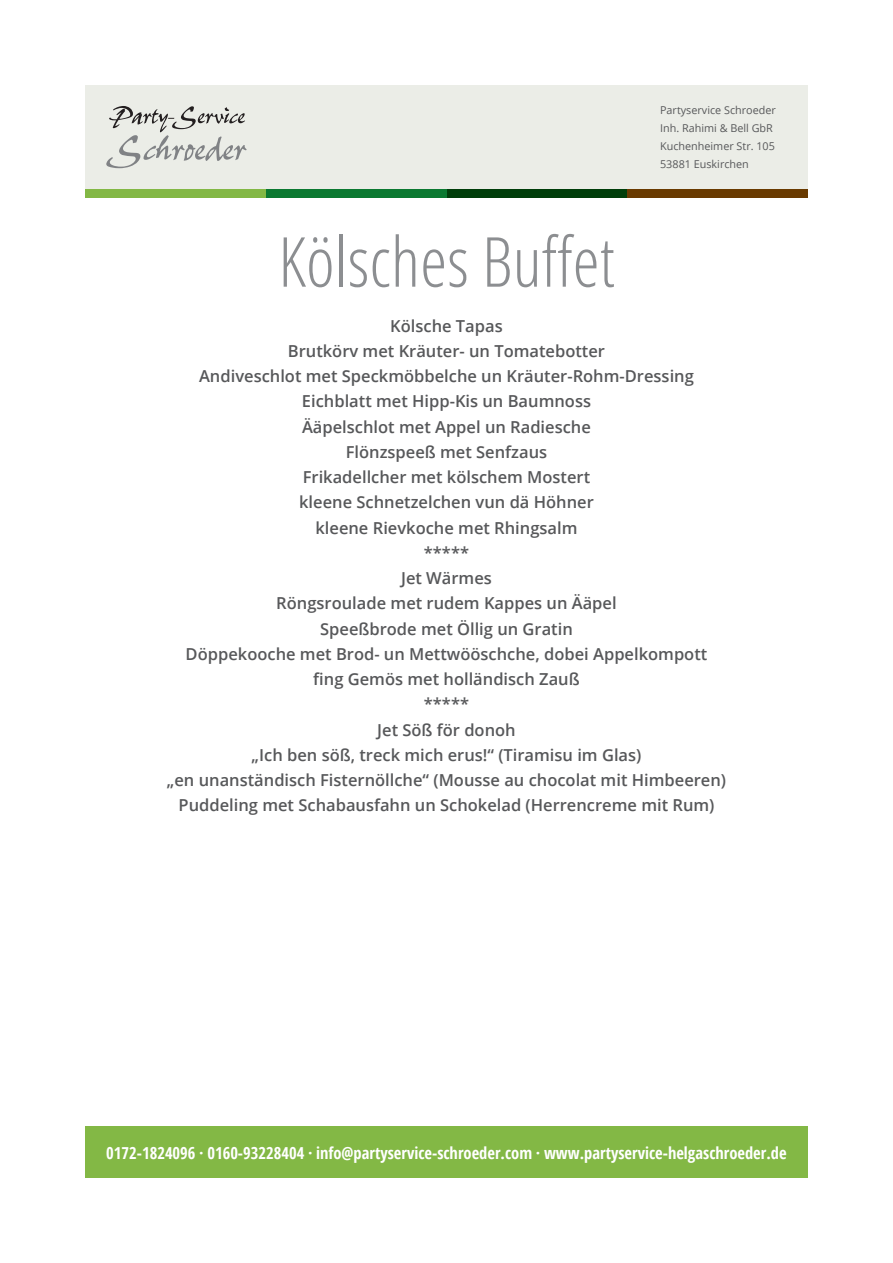
<style>
.page{position:relative;width:893px;height:1263px;background:#fff}
.page>*{position:absolute;margin:0;border:0;box-sizing:border-box;transform-origin:0 0}
.t1{font:300 69px "Open Sans Condensed";color:#808285}
.t2{font:600 16.5px/25.2px "Open Sans";color:#57585a;text-align:center}
.t3{font:700 16.5px "Open Sans Condensed";color:#fff}
.t4{font:10.8px/18px "Open Sans";color:#57585a}
</style>
<div class="page">
<div style="left:85px;top:85px;width:723px;height:104px;background:#ebede7"></div>
<div style="left:85px;top:1127px;width:723px;height:51px;background:#83b845"></div>
<svg style="left:106px;top:106px;width:141px;height:62px"></svg>
<div style="left:85px;top:189px;width:181px;height:9px;background:#83b845"></div>
<div style="left:446px;top:189px;width:181px;height:9px;background:#003e0a"></div>
<div style="left:266px;top:189px;width:180px;height:9px;background:#0b7931"></div>
<div style="left:627px;top:189px;width:181px;height:9px;background:#693a00"></div>
<p class="t4" style="left:660px;top:101px;width:117px">Partyservice Schroeder<br>Inh. Rahimi &amp; Bell GbR<br>Kuchenheimer Str. 105<br>53881 Euskirchen</p>
<h1 class="t1" style="left:278px;top:215px;width:338px">Kölsches Buffet</h1>
<p class="t2" style="left:167px;top:313px;width:561px">Kölsche Tapas<br>Brutkörv met Kräuter- un Tomatebotter<br>Andiveschlot met Speckmöbbelche un Kräuter-Rohm-Dressing Eichblatt met Hipp-Kis un Baumnoss<br>Ääpelschlot met Appel un Radiesche<br>Flönzspeeß met Senfzaus<br>Frikadellcher met kölschem Mostert<br>kleene Schnetzelchen vun dä Höhner<br>kleene Rievkoche met Rhingsalm<br>*****<br>Jet Wärmes<br>Röngsroulade met rudem Kappes un Ääpel<br>Speeßbrode met Öllig un Gratin<br>Döppekooche met Brod- un Mettwööschche, dobei Appelkompott<br>fing Gemös met holländisch Zauß<br>*****<br>Jet Söß för donoh<br>„Ich ben söß, treck mich erus!“ (Tiramisu im Glas)<br>„en unanständisch Fisternöllche“ (Mousse au chocolat mit Himbeeren)<br>Puddeling met Schabausfahn un Schokelad (Herrencreme mit Rum)</p>
<p class="t3" style="left:106px;top:1141px;width:682px">0172-1824096 · 0160-93228404 · info@partyservice-schroeder.com · www.partyservice-helgaschroeder.de</p>
</div>
